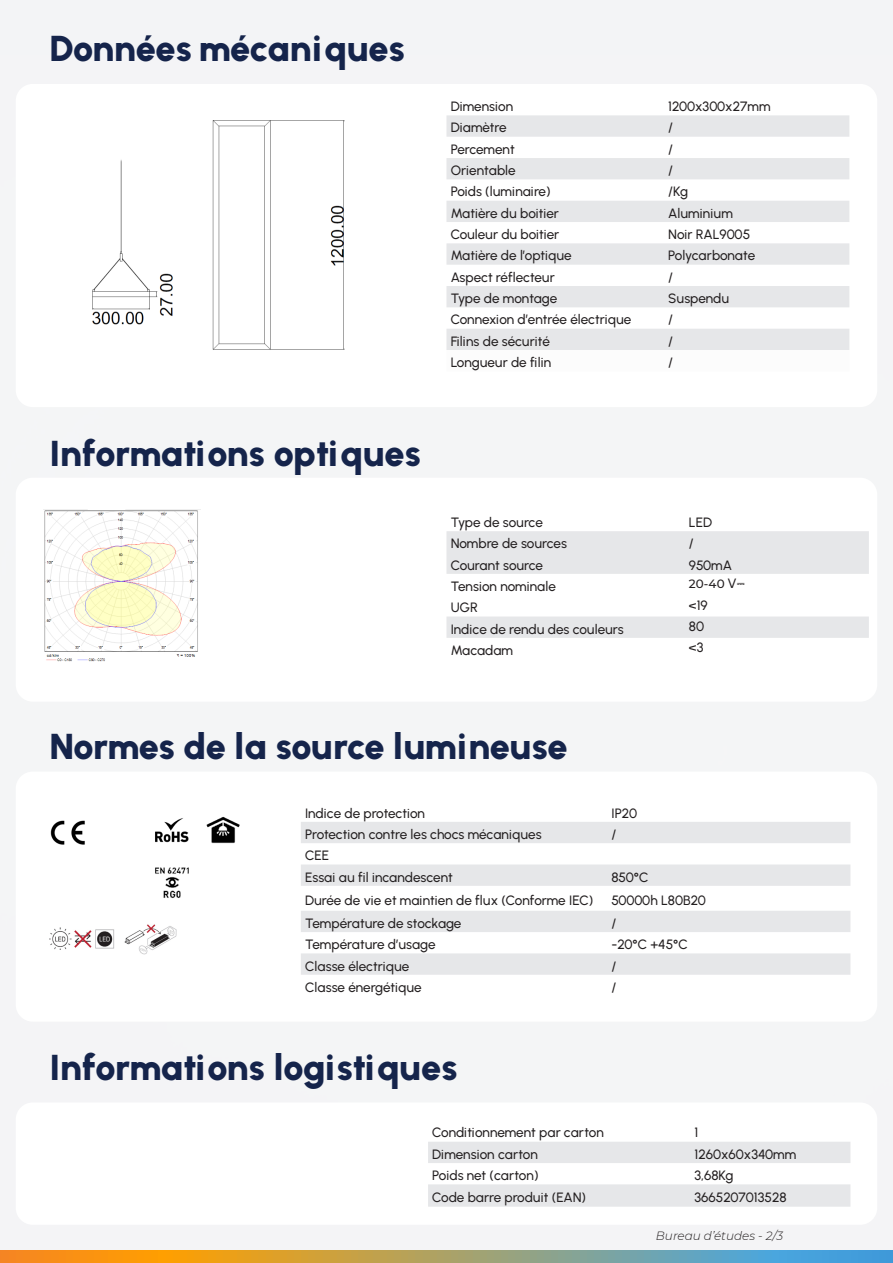
<style>
.page{position:relative;width:893px;height:1263px;background:#f4f5f6}
.page>*{position:absolute;margin:0;border:0;box-sizing:border-box;transform-origin:0 0}
.t1{font:900 36px "Urbanist";letter-spacing:-.01em;color:#15244b}
.Texte_courant{font:500 13.5px/21.3px "Urbanist";letter-spacing:-.005em;color:#231f20}
.Texte_courant-2{font:italic 300 12px "Montserrat";color:#231f20}
.Texte_courant-3{font:500 12px "Montserrat";color:#231f20}
.s1{font-family:"Urbanist";font-size:13.5px}
.s2{font-family:"Cambria Math";font-weight:400;font-size:13.5px}
</style>
<div class="page">
<div style="left:16px;top:84px;width:861px;height:323px;background:#fff;border-radius:17px"></div>
<div style="left:16px;top:771px;width:861px;height:251px;background:#fff;border-radius:17px"></div>
<div style="left:16px;top:478px;width:861px;height:224px;background:#fff;border-radius:17px"></div>
<div style="left:16px;top:1102px;width:861px;height:123px;background:#fff;border-radius:17px"></div>
<svg style="left:446px;top:531px;width:423px;height:107px;fill:#e6e7e9"></svg>
<svg style="left:428px;top:1142px;width:422px;height:65px"></svg>
<svg style="left:301px;top:822px;width:549px;height:153px;fill:#e6e7e9"></svg>
<div style="left:446px;top:115px;width:403px;height:22px;background:#e6e7e9"></div>
<svg style="left:446px;top:158px;width:403px;height:192px;fill:#e6e7e9"></svg>
<svg style="left:0;top:1251px;width:893px;height:12px;background:#a79e6c"></svg>
<img style="left:92px;top:120px;width:253px;height:230px">
<img style="left:155px;top:818px;width:34px;height:80px">
<img style="left:50px;top:820px;width:35px;height:25px">
<img style="left:50px;top:928px;width:64px;height:22px">
<img style="left:124px;top:924px;width:53px;height:31px">
<img style="left:206px;top:816px;width:34px;height:28px">
<img style="left:44px;top:510px;width:154px;height:152px">
<p class="t1" style="left:50px;top:27px;width:357px">Données mécaniques</p>
<p class="t1" style="left:50px;top:431px;width:373px">Informations optiques</p>
<p class="Texte_courant" style="left:451px;top:96px;width:64px">Dimension</p>
<p class="Texte_courant" style="left:668px;top:96px;width:104px">1200x300x27mm</p>
<p class="Texte_courant" style="left:451px;top:117px;width:57px">Diamètre</p>
<p class="Texte_courant" style="left:668px;top:117px;width:6px">/</p>
<p class="Texte_courant" style="left:451px;top:138px;width:65px">Percement</p>
<p class="Texte_courant" style="left:668px;top:138px;width:6px">/</p>
<p class="Texte_courant" style="left:451px;top:160px;width:66px">Orientable</p>
<p class="Texte_courant" style="left:668px;top:160px;width:6px">/</p>
<p class="Texte_courant" style="left:451px;top:181px;width:101px">Poids (luminaire)</p>
<p class="Texte_courant" style="left:668px;top:181px;width:21px">/Kg</p>
<p class="Texte_courant" style="left:451px;top:202px;width:110px">Matière du boitier</p>
<p class="Texte_courant" style="left:668px;top:202px;width:66px">Aluminium</p>
<p class="Texte_courant" style="left:451px;top:224px;width:110px">Couleur du boitier</p>
<p class="Texte_courant" style="left:668px;top:224px;width:83px">Noir RAL9005</p>
<p class="Texte_courant" style="left:451px;top:245px;width:122px">Matière de l’optique</p>
<p class="Texte_courant" style="left:668px;top:245px;width:88px">Polycarbonate</p>
<p class="Texte_courant" style="left:451px;top:266px;width:106px">Aspect réflecteur</p>
<p class="Texte_courant" style="left:668px;top:266px;width:6px">/</p>
<p class="Texte_courant" style="left:451px;top:288px;width:108px">Type de montage</p>
<p class="Texte_courant" style="left:668px;top:288px;width:63px">Suspendu</p>
<p class="Texte_courant" style="left:451px;top:309px;width:182px">Connexion d’entrée électrique</p>
<p class="Texte_courant" style="left:668px;top:309px;width:6px">/</p>
<p class="Texte_courant" style="left:451px;top:330px;width:101px">Filins de sécurité</p>
<p class="Texte_courant" style="left:668px;top:330px;width:6px">/</p>
<p class="Texte_courant" style="left:451px;top:352px;width:102px">Longueur de filin</p>
<p class="Texte_courant" style="left:668px;top:352px;width:6px">/</p>
<p class="Texte_courant" style="left:451px;top:512px;width:94px">Type de source</p>
<p class="Texte_courant" style="left:689px;top:512px;width:25px">LED</p>
<p class="Texte_courant" style="left:451px;top:533px;width:118px">Nombre de sources</p>
<p class="Texte_courant" style="left:689px;top:533px;width:6px">/</p>
<p class="Texte_courant" style="left:451px;top:554px;width:94px">Courant source</p>
<p class="Texte_courant" style="left:689px;top:554px;width:45px">950mA</p>
<p class="Texte_courant" style="left:451px;top:576px;width:107px">Tension nominale</p>
<p class="Texte_courant" style="left:451px;top:597px;width:29px">UGR</p>
<p class="Texte_courant" style="left:451px;top:618px;width:175px">Indice de rendu des couleurs</p>
<p class="Texte_courant" style="left:451px;top:639px;width:64px">Macadam</p>
<p class="Texte_courant-3" style="left:689px;top:576px;width:58px">20-40 <span class="s1">V</span><span class="s2">⎓</span></p>
<p class="Texte_courant" style="left:689px;top:594px;width:20px">&lt;19<br>80 &lt;3</p>
<p class="t1" style="left:50px;top:725px;width:519px">Normes de la source lumineuse</p>
<p class="Texte_courant" style="left:305px;top:802px;width:122px">Indice de protection</p>
<p class="Texte_courant" style="left:611px;top:802px;width:27px">IP20</p>
<p class="Texte_courant" style="left:305px;top:823px;width:238px">Protection contre les chocs mécaniques</p>
<p class="Texte_courant" style="left:611px;top:823px;width:6px">/</p>
<p class="Texte_courant" style="left:305px;top:845px;width:26px">CEE</p>
<p class="Texte_courant" style="left:305px;top:866px;width:149px">Essai au fil incandescent</p>
<p class="Texte_courant" style="left:611px;top:866px;width:38px">850°C</p>
<p class="Texte_courant" style="left:305px;top:889px;width:290px">Durée de vie et maintien de flux (Conforme IEC)</p>
<p class="Texte_courant" style="left:611px;top:889px;width:96px">50000h L80B20</p>
<p class="Texte_courant" style="left:305px;top:912px;width:158px">Température de stockage</p>
<p class="Texte_courant" style="left:611px;top:912px;width:6px">/</p>
<p class="Texte_courant" style="left:305px;top:934px;width:132px">Température d’usage</p>
<p class="Texte_courant" style="left:611px;top:934px;width:78px">-20°C +45°C</p>
<p class="Texte_courant" style="left:305px;top:955px;width:106px">Classe électrique</p>
<p class="Texte_courant" style="left:611px;top:955px;width:6px">/</p>
<p class="Texte_courant" style="left:305px;top:976px;width:118px">Classe énergétique</p>
<p class="Texte_courant" style="left:611px;top:976px;width:6px">/</p>
<p class="t1" style="left:50px;top:1045px;width:409px">Informations logistiques</p>
<p class="Texte_courant" style="left:432px;top:1122px;width:173px">Conditionnement par carton</p>
<p class="Texte_courant" style="left:694px;top:1122px;width:5px">1</p>
<p class="Texte_courant" style="left:432px;top:1143px;width:107px">Dimension carton</p>
<p class="Texte_courant" style="left:694px;top:1143px;width:103px">1260x60x340mm</p>
<p class="Texte_courant" style="left:432px;top:1165px;width:108px">Poids net (carton)</p>
<p class="Texte_courant" style="left:694px;top:1165px;width:40px">3,68Kg</p>
<p class="Texte_courant" style="left:432px;top:1186px;width:155px">Code barre produit (EAN)</p>
<p class="Texte_courant" style="left:694px;top:1186px;width:94px">3665207013528</p>
<p class="Texte_courant-2" style="left:656px;top:1228px;width:129px">Bureau d’études - 2/3</p>
</div>
